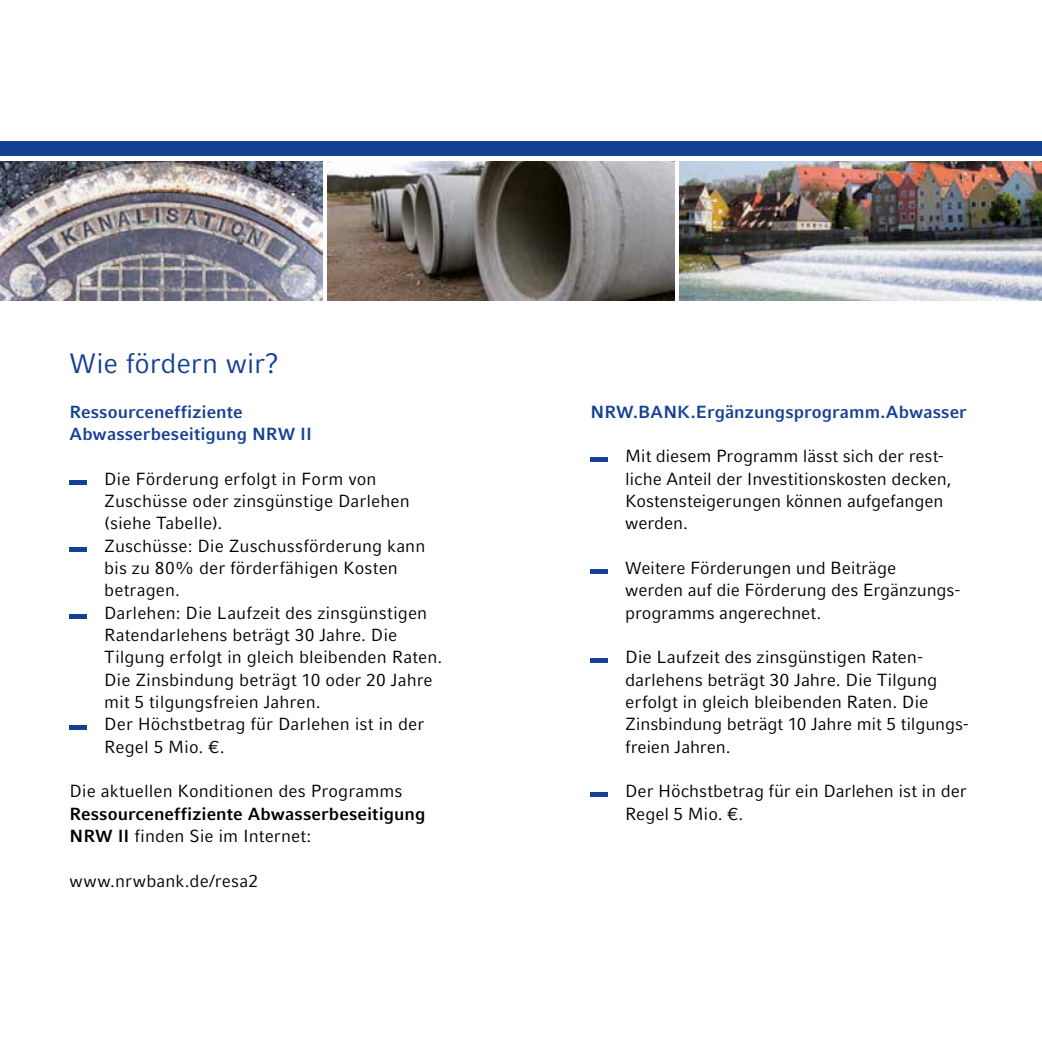
<style>
.page{position:relative;width:1042px;height:1042px;background:#fff}
.page>*{position:absolute;margin:0;border:0;box-sizing:border-box;transform-origin:0 0}
.t1{font:28px "Compatil Fact LT";letter-spacing:-.005em;color:#154194}
.t2{font:17.5px/22.4px "Compatil Fact LT";color:#000}
.t3{font:700 17.5px/22.4px "Compatil Fact LT";letter-spacing:.005em;color:#154194}
.t4{font:700 17.5px/22.4px "Compatil Fact LT";letter-spacing:.005em;color:#000}
.s1{font-weight:400}
</style>
<div class="page">
<div style="left:0;top:141px;width:1042px;height:15px;background:#154194"></div>
<div style="left:69px;top:480px;width:18px;height:5px;background:#154194"></div>
<div style="left:69px;top:547px;width:18px;height:5px;background:#154194"></div>
<div style="left:69px;top:614px;width:18px;height:5px;background:#154194"></div>
<div style="left:69px;top:725px;width:18px;height:5px;background:#154194"></div>
<div style="left:590px;top:457px;width:18px;height:5px;background:#154194"></div>
<div style="left:590px;top:569px;width:18px;height:5px;background:#154194"></div>
<div style="left:590px;top:658px;width:18px;height:5px;background:#154194"></div>
<div style="left:590px;top:792px;width:18px;height:5px;background:#154194"></div>
<img style="left:327px;top:161px;width:348px;height:139px">
<img style="left:0;top:161px;width:322px;height:139px">
<img style="left:680px;top:161px;width:362px;height:139px">
<h1 class="t1" style="left:69px;top:347px;width:211px">Wie fördern wir?</h1>
<p class="t3" style="left:69px;top:400px;width:244px">Ressourceneffiziente<br>Abwasserbeseitigung NRW II</p>
<p class="t2" style="left:104px;top:467px;width:340px">Die Förderung erfolgt in Form von<br>Zuschüsse oder zinsgünstige Darlehen (siehe Tabelle).<br>Zuschüsse: Die Zuschussförderung kann bis zu 80% der förderfähigen Kosten betragen.<br>Darlehen: Die Laufzeit des zinsgünstigen<br>Ratendarlehens beträgt 30 Jahre. Die<br>Tilgung erfolgt in gleich bleibenden Raten.<br>Die Zinsbindung beträgt 10 oder 20 Jahre mit 5 tilgungsfreien Jahren.<br>Der Höchstbetrag für Darlehen ist in der<br>Regel 5 Mio. €.</p>
<p class="t2" style="left:69px;top:780px;width:334px">Die aktuellen Konditionen des Programms</p>
<p class="t4" style="left:69px;top:802px;width:357px">Ressourceneffiziente Abwasserbeseitigung<br>NRW II <span class="s1">finden Sie im Internet:</span></p>
<p class="t2" style="left:69px;top:869px;width:190px">www.nrwbank.de/resa2</p>
<p class="t3" style="left:590px;top:400px;width:378px">NRW.BANK.Ergänzungsprogramm.Abwasser</p>
<p class="t2" style="left:625px;top:445px;width:328px">Mit diesem Programm lässt sich der rest&shy;liche Anteil der Investitionskosten decken, Kostensteigerungen können aufgefangen werden.</p>
<p class="t2" style="left:625px;top:557px;width:337px">Weitere Förderungen und Beiträge<br>werden auf die Förderung des Ergänzungs&shy;programms angerechnet.</p>
<p class="t2" style="left:625px;top:646px;width:345px">Die Laufzeit des zinsgünstigen Raten&shy;darlehens beträgt 30 Jahre. Die Tilgung erfolgt in gleich bleibenden Raten. Die Zinsbindung beträgt 10 Jahre mit 5 tilgungs&shy;freien Jahren.</p>
<p class="t2" style="left:625px;top:780px;width:343px">Der Höchstbetrag für ein Darlehen ist in der<br>Regel 5 Mio. €.</p>
</div>
